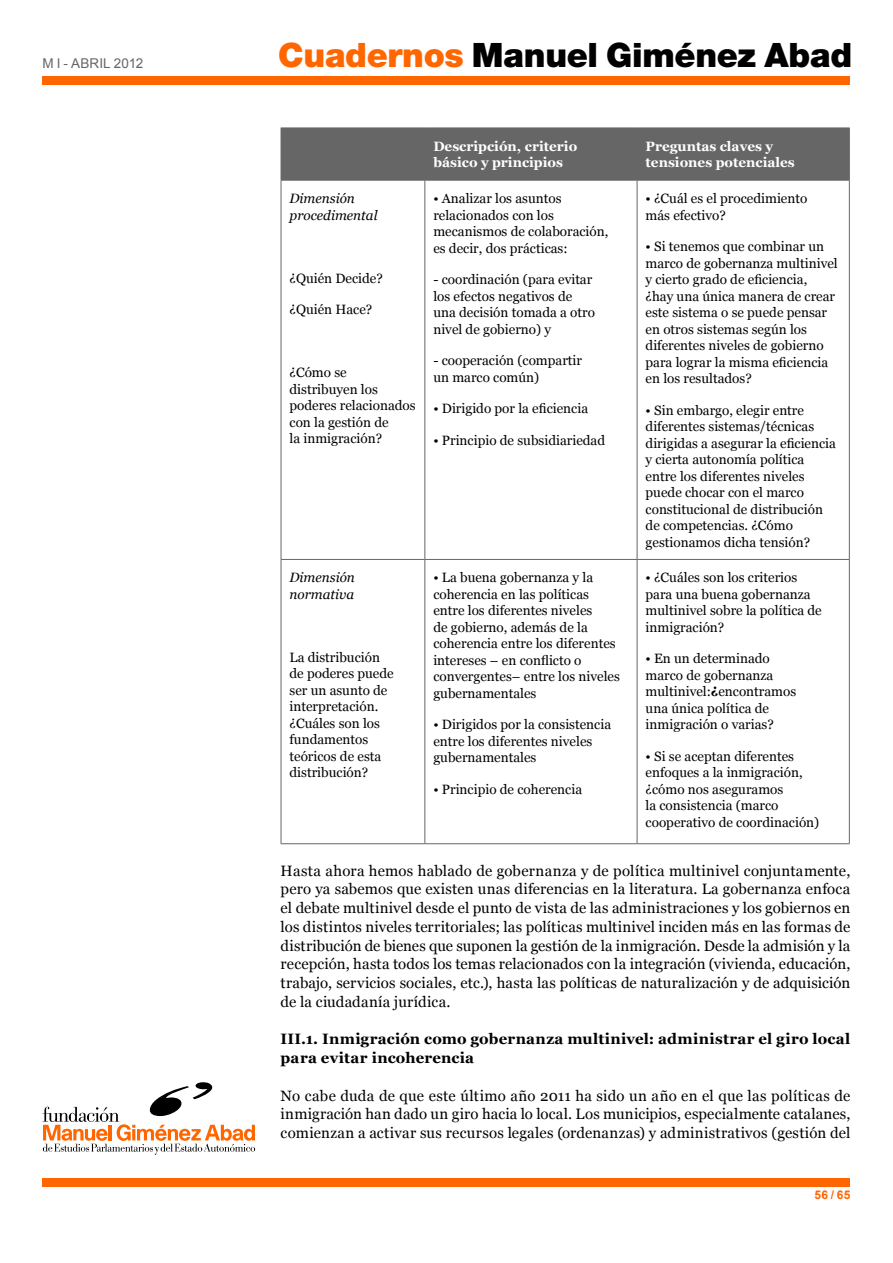
<style>
.page{position:relative;width:893px;height:1263px;background:#fff}
.page>*{position:absolute;margin:0;border:0;box-sizing:border-box;transform-origin:0 0}
.t1{font:900 33.75px "Helvetica Neue LT Std";letter-spacing:-.01em;color:#000}
.t2{font:15px/18.8px "Georgia";letter-spacing:.015em;color:#000;text-align:justify}
.t3{font:700 15px/18.8px "Georgia";letter-spacing:.015em;color:#000}
.t4{font:13.5px/16.5px "Georgia";color:#000}
.t5{font:700 13.5px/16.5px "Georgia";color:#fff}
.t6{font:italic 13.5px/16.5px "Georgia";color:#000}
.t7{font:13.5px "Arial";letter-spacing:.01em;color:#666}
.t8{font:700 12px "Arial";color:#f60}
.s1{color:#f60}
.s2{font-weight:700}
</style>
<div class="page">
<div style="left:43px;top:77px;width:807px;height:8px;background:#f60"></div>
<div style="left:43px;top:1178px;width:807px;height:8px;background:#f60"></div>
<svg style="left:43px;top:1082px;width:212px;height:73px"></svg>
<div style="left:282px;top:129px;width:567px;height:51px;background:#666"></div>
<hr style="left:281px;top:128px;width:144px;height:1px;background:#666">
<hr style="left:281px;top:128px;width:1px;height:52px;background:#666">
<hr style="left:425px;top:128px;width:212px;height:1px;background:#666">
<hr style="left:424px;top:128px;width:1px;height:52px;background:#666">
<hr style="left:637px;top:128px;width:213px;height:1px;background:#666">
<hr style="left:637px;top:128px;width:1px;height:52px;background:#666">
<hr style="left:849px;top:128px;width:1px;height:52px;background:#666">
<hr style="left:281px;top:180px;width:144px;height:1px;background:#666">
<hr style="left:281px;top:181px;width:1px;height:378px;background:#666">
<hr style="left:425px;top:180px;width:212px;height:1px;background:#666">
<hr style="left:424px;top:181px;width:1px;height:378px;background:#666">
<hr style="left:637px;top:180px;width:213px;height:1px;background:#666">
<hr style="left:637px;top:181px;width:1px;height:378px;background:#666">
<hr style="left:849px;top:181px;width:1px;height:378px;background:#666">
<hr style="left:281px;top:559px;width:144px;height:1px;background:#666">
<hr style="left:281px;top:560px;width:1px;height:283px;background:#666">
<hr style="left:425px;top:559px;width:212px;height:1px;background:#666">
<hr style="left:424px;top:560px;width:1px;height:283px;background:#666">
<hr style="left:637px;top:559px;width:213px;height:1px;background:#666">
<hr style="left:637px;top:560px;width:1px;height:283px;background:#666">
<hr style="left:849px;top:560px;width:1px;height:283px;background:#666">
<hr style="left:281px;top:843px;width:144px;height:1px;background:#666">
<hr style="left:425px;top:843px;width:212px;height:1px;background:#666">
<hr style="left:637px;top:843px;width:213px;height:1px;background:#666">
<p class="t7" style="left:43px;top:55px;width:102px">M I - ABRIL 2012</p>
<h1 class="t1" style="left:278px;top:34px;width:575px"><span class="s1">Cuadernos</span> Manuel Giménez Abad</h1>
<p class="t6" style="left:290px;top:190px;width:90px">Dimensión procedimental</p>
<p class="t4" style="left:290px;top:269px;width:95px">¿Quién Decide?</p>
<p class="t4" style="left:290px;top:301px;width:84px">¿Quién Hace?</p>
<p class="t4" style="left:290px;top:364px;width:128px">¿Cómo se distribuyen los poderes relacionados con la gestión de<br>la inmigración?</p>
<p class="t5" style="left:433px;top:137px;width:145px">Descripción, criterio básico y principios</p>
<p class="t5" style="left:646px;top:137px;width:151px">Preguntas claves y tensiones potenciales</p>
<p class="t4" style="left:433px;top:190px;width:177px">• Analizar los asuntos relacionados con los mecanismos de colaboración, es decir, dos prácticas:</p>
<p class="t4" style="left:433px;top:271px;width:163px">- coordinación (para evitar los efectos negativos de una decisión tomada a otro nivel de gobierno) y</p>
<p class="t4" style="left:433px;top:352px;width:150px">- cooperación (compartir un marco común)</p>
<p class="t4" style="left:433px;top:400px;width:156px">• Dirigido por la eficiencia</p>
<p class="t4" style="left:433px;top:431px;width:173px">• Principio de subsidiariedad</p>
<p class="t4" style="left:646px;top:190px;width:163px">• ¿Cuál es el procedimiento más efectivo?</p>
<p class="t4" style="left:646px;top:238px;width:194px">• Si tenemos que combinar un marco de gobernanza multinivel y cierto grado de eficiencia, ¿hay una única manera de crear este sistema o se puede pensar en otros sistemas según los diferentes niveles de gobierno para lograr la misma eficiencia en los resultados?</p>
<p class="t4" style="left:646px;top:401px;width:192px">• Sin embargo, elegir entre diferentes sistemas/técnicas dirigidas a asegurar la eficiencia y cierta autonomía política entre los diferentes niveles puede chocar con el marco constitucional de distribución de competencias. ¿Cómo gestionamos dicha tensión?</p>
<p class="t4" style="left:646px;top:569px;width:178px">• ¿Cuáles son los criterios para una buena gobernanza multinivel sobre la política de inmigración?</p>
<p class="t4" style="left:646px;top:650px;width:152px">• En un determinado marco de gobernanza multinivel:<span class="s2">¿</span>encontramos una única política de inmigración o varias?</p>
<p class="t4" style="left:646px;top:747px;width:175px">• Si se aceptan diferentes enfoques a la inmigración, ¿cómo nos aseguramos<br>la consistencia (marco cooperativo de coordinación)</p>
<p class="t2" style="left:281px;top:860px;width:571px">Hasta ahora hemos hablado de gobernanza y de política multinivel conjuntamente, pero ya sabemos que existen unas diferencias en la literatura. La gobernanza enfoca el debate multinivel desde el punto de vista de las administraciones y los gobiernos en los distintos niveles territoriales; las políticas multinivel inciden más en las formas de distribución de bienes que suponen la gestión de la inmigración. Desde la admisión y la recepción, hasta todos los temas relacionados con la integración (vivienda, educación, trabajo, servicios sociales, etc.), hasta las políticas de naturalización y de adquisición de la ciudadanía jurídica.</p>
<p class="t3" style="left:281px;top:1029px;width:571px">III.1. Inmigración como gobernanza multinivel: administrar el giro local para evitar incoherencia</p>
<p class="t2" style="left:281px;top:1085px;width:571px">No cabe duda de que este último año 2011 ha sido un año en el que las políticas de inmigración han dado un giro hacia lo local. Los municipios, especialmente catalanes, comienzan a activar sus recursos legales (ordenanzas) y administrativos (gestión del</p>
<p class="t4" style="left:433px;top:569px;width:188px">• La buena gobernanza y la coherencia en las políticas entre los diferentes niveles<br>de gobierno, además de la coherencia entre los diferentes intereses – en conflicto o convergentes– entre los niveles gubernamentales</p>
<p class="t4" style="left:433px;top:716px;width:179px">• Dirigidos por la consistencia entre los diferentes niveles gubernamentales</p>
<p class="t4" style="left:433px;top:780px;width:150px">• Principio de coherencia</p>
<p class="t6" style="left:290px;top:569px;width:67px">Dimensión normativa</p>
<p class="t4" style="left:290px;top:648px;width:106px">La distribución de poderes puede ser un asunto de interpretación. ¿Cuáles son los fundamentos teóricos de esta distribución?</p>
<p class="t8" style="left:815px;top:1187px;width:37px">56 / 65</p>
</div>
